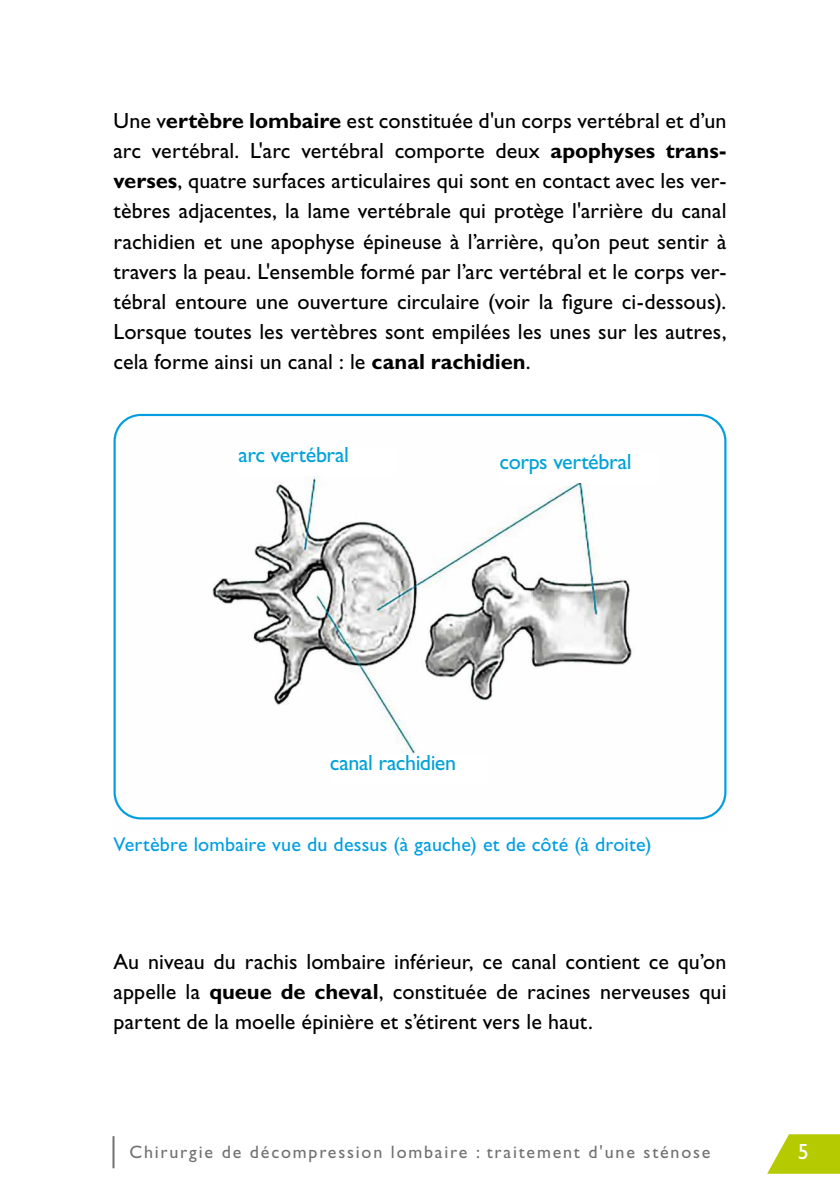
<style>
.page{position:relative;width:840px;height:1191px;background:#fff}
.page>*{position:absolute;margin:0;border:0;box-sizing:border-box;transform-origin:0 0}
.t1{font:22px/30px "Gill Sans Std";letter-spacing:.005em;color:#000;text-align:justify}
.t2{font:22px "Gill Sans Std";letter-spacing:-.02em;color:#00a2d8}
.t3{font:22px "Gill Sans Std";color:#fff}
.t4{font:20px "Gill Sans Std";letter-spacing:.01em;color:#009ee0}
.t5{font:18px "Gill Sans Std";letter-spacing:.1em;color:#707172}
.s1{font-weight:700}
</style>
<div class="page">
<hr style="left:112px;top:1136px;width:2px;height:32px;background:#707172">
<svg style="left:767px;top:1134px;width:72px;height:39px"></svg>
<img style="left:116px;top:418px;width:610px;height:402px">
<div style="left:238px;top:447px;width:159px;height:29px;background:#fff"></div>
<div style="left:499px;top:454px;width:158px;height:28px;background:#fff"></div>
<div style="left:330px;top:755px;width:158px;height:29px;background:#fff"></div>
<div style="left:113px;top:414px;width:613px;height:405px;border:2px solid #009ee0;border-radius:26px"></div>
<p class="t1" style="left:113px;top:106px;width:614px">Une v<span class="s1">ertèbre lombaire</span> est constituée d'un corps vertébral et d’un arc vertébral. L'arc vertébral comporte deux <span class="s1">apophyses trans&shy;verses</span>, quatre surfaces articulaires qui sont en contact avec les ver&shy;tèbres adjacentes, la lame vertébrale qui protège l'arrière du canal rachidien et une apophyse épineuse à l’arrière, qu’on peut sentir à travers la peau. L'ensemble formé par l’arc vertébral et le corps ver&shy;tébral entoure une ouverture circulaire (voir la figure ci-dessous).<br>Lorsque toutes les vertèbres sont empilées les unes sur les autres, cela forme ainsi un canal : le <span class="s1">canal rachidien</span>.</p>
<p class="t2" style="left:238px;top:442px;width:112px">arc vertébral</p>
<p class="t2" style="left:499px;top:449px;width:133px">corps vertébral</p>
<p class="t2" style="left:330px;top:750px;width:128px">canal rachidien</p>
<p class="t4" style="left:113px;top:833px;width:539px">Vertèbre lombaire vue du dessus (à gauche) et de côté (à droite)</p>
<p class="t1" style="left:113px;top:946px;width:614px">Au niveau du rachis lombaire inférieur, ce canal contient ce qu’on appelle la <span class="s1">queue de cheval</span>, constituée de racines nerveuses qui partent de la moelle épinière et s’étirent vers le haut.</p>
<p class="t5" style="left:129px;top:1141px;width:582px">Chirurgie de décompression lombaire : traitement d'une sténose</p>
<p class="t3" style="left:797px;top:1138px;width:12px">5</p>
</div>
